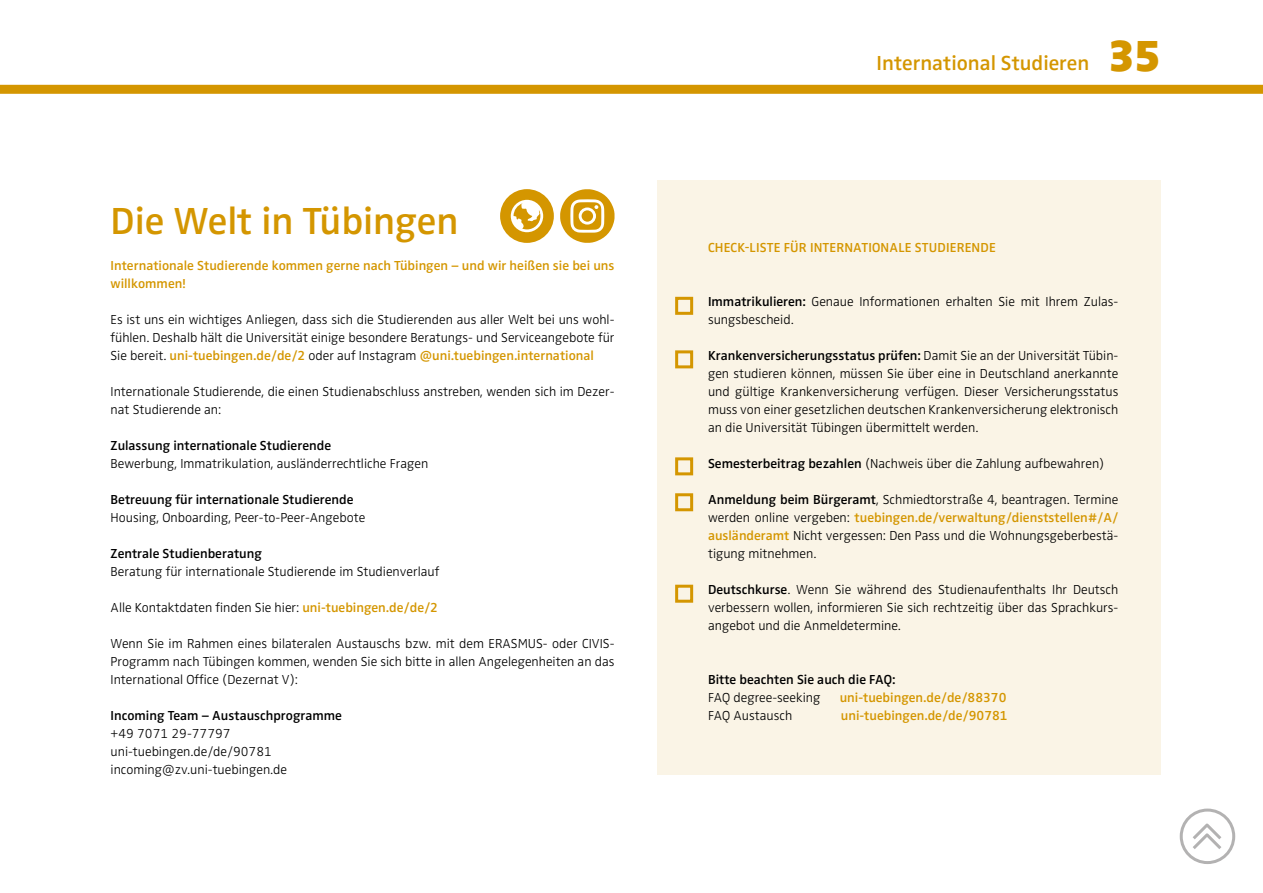
<style>
.page{position:relative;width:1263px;height:893px;background:#fff}
.page>*{position:absolute;margin:0;border:0;box-sizing:border-box;transform-origin:0 0}
.t1{font:600 39px "Zwo OT";color:#d49600}
.t2{font:600 21px "Zwo OT";color:#d49600}
.t3{font:300 13.5px/18px "Zwo OT";color:#000;text-align:justify}
.t4{font:600 13.5px/18px "Zwo OT";color:#d49600}
.t5{font:600 13.5px "Zwo OT";color:#000}
.s1{font-weight:600;color:#d49600}
.s2{font-weight:900;font-size:45px}
.s3{font-weight:600}
</style>
<div class="page">
<div style="left:0;top:85px;width:1263px;height:9px;background:#d49600"></div>
<svg style="left:1181px;top:810px;width:53px;height:53px"></svg>
<div style="left:1180px;top:809px;width:55px;height:55px;border:3px solid #b3b2b2;border-radius:50%"></div>
<svg style="left:1189px;top:820px;width:35px;height:32px"></svg>
<div style="left:657px;top:180px;width:504px;height:594px;background:#faf4e6"></div>
<svg style="left:500px;top:189px;width:54px;height:54px"></svg>
<div style="left:675px;top:297px;width:18px;height:18px;border:3px solid #d49600"></div>
<div style="left:675px;top:350px;width:18px;height:18px;border:3px solid #d49600"></div>
<div style="left:675px;top:493px;width:18px;height:18px;border:3px solid #d49600"></div>
<svg style="left:560px;top:189px;width:54px;height:54px"></svg>
<div style="left:581px;top:210px;width:12px;height:12px;background:#d49600;border-radius:50%"></div>
<div style="left:675px;top:585px;width:18px;height:18px;border:3px solid #d49600"></div>
<div style="left:675px;top:457px;width:18px;height:18px;border:3px solid #d49600"></div>
<h1 class="t1" style="left:111px;top:198px;width:349px">Die Welt in Tübingen</h1>
<p class="t4" style="left:111px;top:257px;width:505px">Internationale Studierende kommen gerne nach Tübingen – und wir heißen sie bei uns willkommen!</p>
<p class="t3" style="left:111px;top:311px;width:505px">Es ist uns ein wichtiges Anliegen, dass sich die Studierenden aus aller Welt bei uns wohl&shy;fühlen. Deshalb hält die Universität einige besondere Beratungs- und Serviceangebote für Sie bereit. <span class="s1">uni-tuebingen.de/de/2</span> oder auf Instagram <span class="s1">@uni.tuebingen.international</span></p>
<p class="t3" style="left:111px;top:383px;width:505px">Internationale Studierende, die einen Studienabschluss anstreben, wenden sich im Dezer&shy;nat Studierende an:</p>
<p class="t5" style="left:111px;top:438px;width:222px">Zulassung internationale Studierende</p>
<p class="t3" style="left:111px;top:455px;width:319px">Bewerbung, Immatrikulation, ausländerrechtliche Fragen</p>
<p class="t5" style="left:111px;top:492px;width:244px">Betreuung für internationale Studierende</p>
<p class="t3" style="left:111px;top:509px;width:256px">Housing, Onboarding, Peer-to-Peer-Angebote</p>
<p class="t5" style="left:111px;top:546px;width:153px">Zentrale Studienberatung</p>
<p class="t3" style="left:111px;top:563px;width:330px">Beratung für internationale Studierende im Studienverlauf</p>
<p class="t3" style="left:111px;top:599px;width:329px">Alle Kontaktdaten finden Sie hier: <span class="s1">uni-tuebingen.de/de/2</span></p>
<p class="t3" style="left:111px;top:635px;width:505px">Wenn Sie im Rahmen eines bilateralen Austauschs bzw. mit dem ERASMUS- oder CIVIS-Programm nach Tübingen kommen, wenden Sie sich bitte in allen Angelegenheiten an das International Office (Dezernat V):</p>
<p class="t5" style="left:111px;top:708px;width:233px">Incoming Team – Austauschprogramme</p>
<p class="t3" style="left:111px;top:725px;width:178px;text-align:left">+49 7071 29-77797 uni-tuebingen.de/de/90781 incoming@zv.uni-tuebingen.de</p>
<h2 class="t2" style="left:877px;top:51px;width:285px">International Studieren <span class="s2">35</span></h2>
<p class="t4" style="left:708px;top:239px;width:289px">CHECK-LISTE FÜR INTERNATIONALE STUDIERENDE</p>
<p class="t3" style="left:708px;top:293px;width:412px"><span class="s3">Immatrikulieren:</span> Genaue Informationen erhalten Sie mit Ihrem Zulas&shy;sungsbescheid.</p>
<p class="t3" style="left:708px;top:347px;width:412px"><span class="s3">Krankenversicherungsstatus prüfen:</span> Damit Sie an der Universität Tübin&shy;gen studieren können, müssen Sie über eine in Deutschland anerkannte und gültige Krankenversicherung verfügen. Dieser Versicherungsstatus muss von einer gesetzlichen deutschen Krankenversicherung elektronisch an die Universität Tübingen übermittelt werden.</p>
<p class="t3" style="left:708px;top:455px;width:398px"><span class="s3">Semesterbeitrag bezahlen</span> (Nachweis über die Zahlung aufbewahren)</p>
<p class="t3" style="left:708px;top:491px;width:412px"><span class="s3">Anmeldung beim Bürgeramt</span>, Schmiedtorstraße 4, beantragen. Termine werden online vergeben: <span class="s1">tuebingen.de/verwaltung/dienststellen#/A/ ausländeramt</span> Nicht vergessen: Den Pass und die Wohnungsgeberbestä&shy;tigung mitnehmen.</p>
<p class="t3" style="left:708px;top:581px;width:412px"><span class="s3">Deutschkurse</span>. Wenn Sie während des Studienaufenthalts Ihr Deutsch verbessern wollen, informieren Sie sich rechtzeitig über das Sprachkurs&shy;angebot und die Anmeldetermine.</p>
<p class="t5" style="left:708px;top:672px;width:189px">Bitte beachten Sie auch die FAQ:</p>
<p class="t3" style="left:708px;top:689px;width:114px">FAQ degree-seeking</p>
<p class="t4" style="left:840px;top:689px;width:168px">uni-tuebingen.de/de/88370</p>
<p class="t3" style="left:708px;top:707px;width:86px">FAQ Austausch</p>
<p class="t4" style="left:841px;top:707px;width:168px">uni-tuebingen.de/de/90781</p>
</div>
